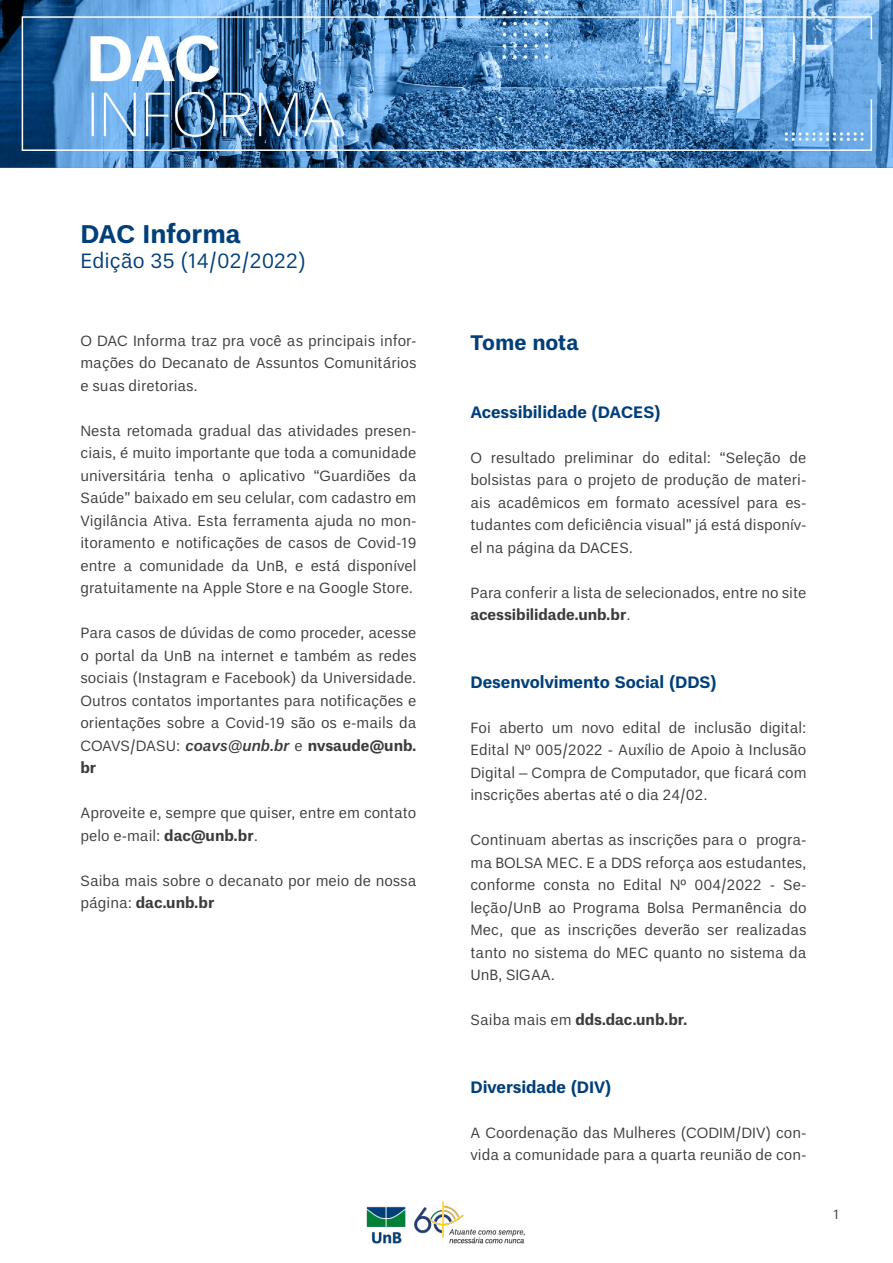
<style>
.page{position:relative;width:893px;height:1263px;background:#fff}
.page>*{position:absolute;margin:0;border:0;box-sizing:border-box;transform-origin:0 0}
.t1{font:700 25.5px "Un B Pro";color:#003f7a}
.t2{font:21px "Un B Pro";color:#003f7a}
.Título{font:700 21px "Un B Pro";color:#003f7a}
.Título-2{font:700 16.5px "Un B Pro";color:#003f7a}
.Corpo_de_texto{font:15px/22.5px "Un B Pro";color:#3c3c3b;text-align:justify}
.Corpo_de_texto-2{font:700 15px "Un B Pro";color:#3c3c3b}
.t3{font:13.5px "Un B Pro";color:#3c3c3b}
.s1{font-weight:700;font-style:italic}
.s2{font-weight:700}
.s3{font-weight:400}
</style>
<div class="page">
<img style="left:0;top:1px;width:893px;height:167px">
<img style="left:366px;top:1201px;width:159px;height:42px">
<p class="t1" style="left:80px;top:219px;width:162px">DAC Informa</p>
<p class="t2" style="left:80px;top:248px;width:227px">Edição 35 (14/02/2022)</p>
<p class="Corpo_de_texto" style="left:80px;top:329px;width:338px">O DAC Informa traz pra você as principais infor&shy;mações do Decanato de Assuntos Comunitários e suas diretorias.</p>
<p class="Corpo_de_texto" style="left:80px;top:419px;width:338px">Nesta retomada gradual das atividades presen&shy;ciais, é muito importante que toda a comunidade universitária tenha o aplicativo “Guardiões da Saúde” baixado em seu celular, com cadastro em Vigilância Ativa. Esta ferramenta ajuda no mon&shy;itoramento e notificações de casos de Covid-19 entre a comunidade da UnB, e está disponível gratuitamente na Apple Store e na Google Store.</p>
<p class="Corpo_de_texto" style="left:80px;top:622px;width:338px">Para casos de dúvidas de como proceder, acesse o portal da UnB na internet e também as redes sociais (Instagram e Facebook) da Universidade.<br>Outros contatos importantes para notificações e orientações sobre a Covid-19 são os e-mails da COAVS/DASU: <span class="s1">coavs@unb.br</span> e <span class="s2">nvsaude@unb. br</span></p>
<p class="Corpo_de_texto" style="left:80px;top:802px;width:337px">Aproveite e, sempre que quiser, entre em contato pelo e-mail: <span class="s2">dac@unb.br</span>.</p>
<p class="Corpo_de_texto" style="left:80px;top:869px;width:338px">Saiba mais sobre o decanato por meio de nossa página: <span class="s2">dac.unb.br</span></p>
<p class="Título" style="left:470px;top:331px;width:110px">Tome nota</p>
<p class="Título-2" style="left:470px;top:402px;width:192px">Acessibilidade (DACES)</p>
<p class="Corpo_de_texto" style="left:470px;top:446px;width:338px">O resultado preliminar do edital: “Seleção de bolsistas para o projeto de produção de materi&shy;ais acadêmicos em formato acessível para es&shy;tudantes com deficiência visual” já está disponív&shy;el na página da DACES.</p>
<p class="Corpo_de_texto" style="left:470px;top:581px;width:337px">Para conferir a lista de selecionados, entre no site <span class="s2">acessibilidade.unb.br</span>.</p>
<p class="Título-2" style="left:470px;top:672px;width:248px">Desenvolvimento Social (DDS)</p>
<p class="Corpo_de_texto" style="left:470px;top:716px;width:337px">Foi aberto um novo edital de inclusão digital:<br>Edital Nº 005/2022 - Auxílio de Apoio à Inclusão Digital – Compra de Computador, que ficará com inscrições abertas até o dia 24/02.</p>
<p class="Corpo_de_texto" style="left:470px;top:829px;width:338px">Continuam abertas as inscrições para o progra&shy;ma BOLSA MEC. E a DDS reforça aos estudantes, conforme consta no Edital Nº 004/2022 - Se&shy;leção/UnB ao Programa Bolsa Permanência do Mec, que as inscrições deverão ser realizadas tanto no sistema do MEC quanto no sistema da UnB, SIGAA.</p>
<p class="Corpo_de_texto-2" style="left:470px;top:1011px;width:219px"><span class="s3">Saiba mais em</span> dds.dac.unb.br.</p>
<p class="Título-2" style="left:470px;top:1077px;width:142px">Diversidade (DIV)</p>
<p class="Corpo_de_texto" style="left:470px;top:1121px;width:338px">A Coordenação das Mulheres (CODIM/DIV) con&shy;vida a comunidade para a quarta reunião de con-</p>
<p class="t3" style="left:833px;top:1206px;width:7px">1</p>
</div>
